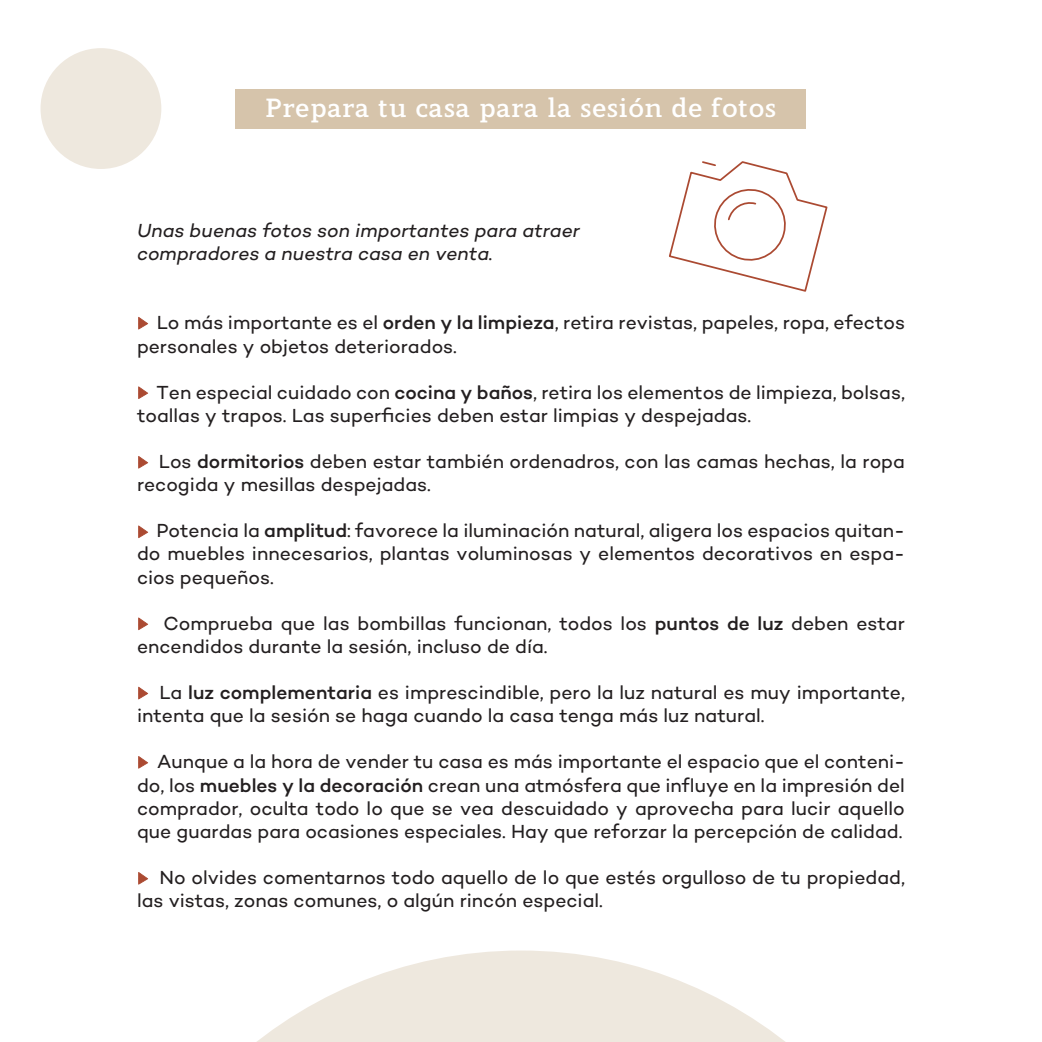
<style>
.page{position:relative;width:1042px;height:1042px;background:#fff}
.page>*{position:absolute;margin:0;border:0;box-sizing:border-box;transform-origin:0 0}
.t1{font:700 26.25px "Modum";letter-spacing:.01em;color:#fff}
.t2{font:19.25px/23.1px "Campton";color:#231f20}
.t3{font:italic 19.25px/23.1px "Campton";color:#231f20}
.s1{font-weight:500}
</style>
<div class="page">
<div style="left:236px;top:89px;width:570px;height:39px;background:#d6c4ab"></div>
<svg style="left:138px;top:317px;width:10px;height:12px"></svg>
<svg style="left:138px;top:386px;width:10px;height:13px"></svg>
<svg style="left:138px;top:456px;width:10px;height:12px"></svg>
<svg style="left:138px;top:525px;width:10px;height:13px"></svg>
<svg style="left:138px;top:617px;width:10px;height:13px"></svg>
<svg style="left:138px;top:687px;width:10px;height:12px"></svg>
<svg style="left:138px;top:756px;width:10px;height:12px"></svg>
<svg style="left:138px;top:872px;width:10px;height:12px"></svg>
<div style="left:41px;top:48px;width:120px;height:121px;background:#eee8de;border-radius:50%"></div>
<svg style="left:257px;top:950px;width:528px;height:92px;fill:#eee8de"></svg>
<svg style="left:669px;top:161px;width:159px;height:131px"></svg>
<h1 class="t1" style="left:265px;top:87px;width:513px">Prepara tu casa para la sesión de fotos</h1>
<p class="t3" style="left:137px;top:218px;width:444px">Unas buenas fotos son importantes para atraer compradores a nuestra casa en venta.</p>
<p class="t2" style="left:137px;top:311px;width:769px">- Lo más importante es el <span class="s1">orden y la limpieza</span>, retira revistas, papeles, ropa, efectos personales y objetos deteriorados.</p>
<p class="t2" style="left:137px;top:380px;width:769px">- Ten especial cuidado con <span class="s1">cocina y baños</span>, retira los elementos de limpieza, bolsas, toallas y trapos. Las superficies deben estar limpias y despejadas.</p>
<p class="t2" style="left:137px;top:449px;width:769px">- Los <span class="s1">dormitorios</span> deben estar también ordenadros, con las camas hechas, la ropa recogida y mesillas despejadas.</p>
<p class="t2" style="left:137px;top:519px;width:769px;text-align:justify">- Potencia la <span class="s1">amplitud</span>: favorece la iluminación natural, aligera los espacios quitan&shy;do muebles innecesarios, plantas voluminosas y elementos decorativos en espa&shy;cios pequeños.</p>
<p class="t2" style="left:137px;top:611px;width:769px">- Comprueba que las bombillas funcionan, todos los <span class="s1">puntos de luz</span> deben estar encendidos durante la sesión, incluso de día.</p>
<p class="t2" style="left:137px;top:680px;width:769px">- La <span class="s1">luz complementaria</span> es imprescindible, pero la luz natural es muy importante, intenta que la sesión se haga cuando la casa tenga más luz natural.</p>
<p class="t2" style="left:137px;top:750px;width:769px;text-align:justify">- Aunque a la hora de vender tu casa es más importante el espacio que el conteni&shy;do, los <span class="s1">muebles y la decoración</span> crean una atmósfera que influye en la impresión del comprador, oculta todo lo que se vea descuidado y aprovecha para lucir aquello que guardas para ocasiones especiales. Hay que reforzar la percepción de calidad.</p>
<p class="t2" style="left:137px;top:865px;width:769px">- No olvides comentarnos todo aquello de lo que estés orgulloso de tu propiedad, las vistas, zonas comunes, o algún rincón especial.</p>
</div>
